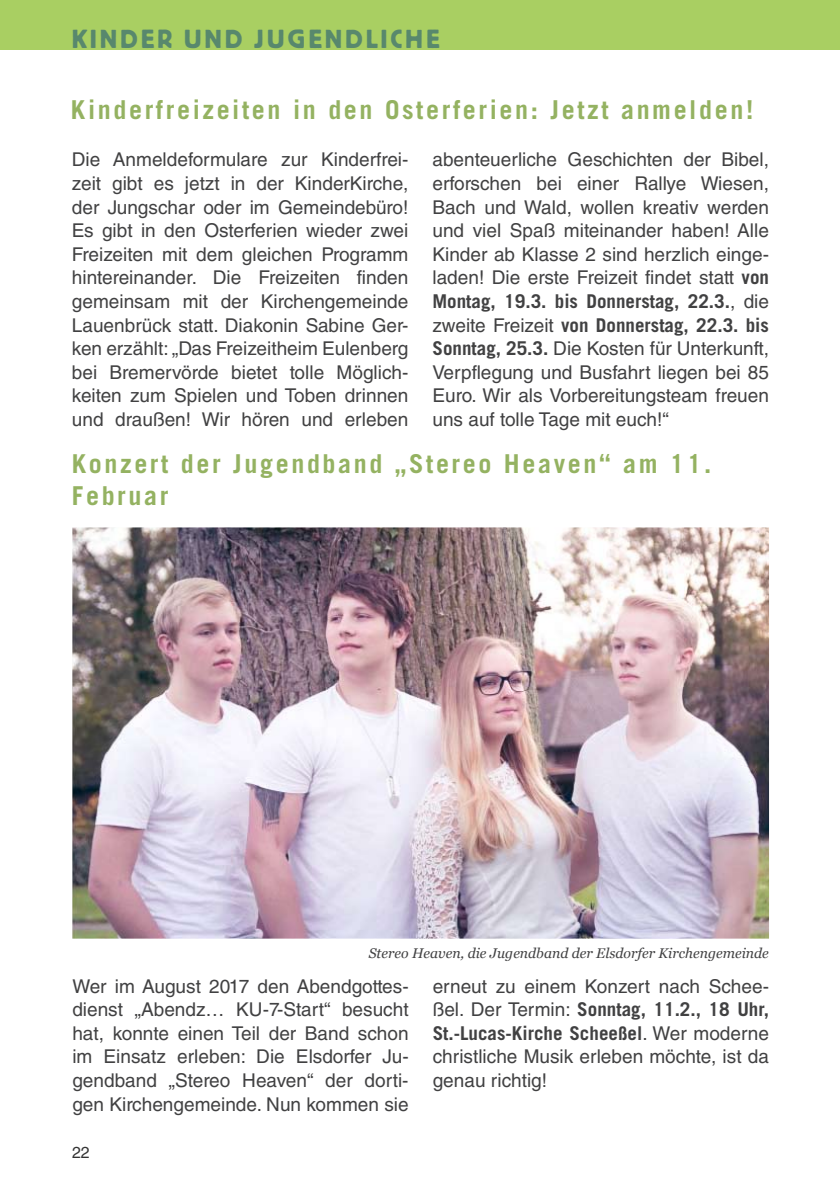
<style>
.page{position:relative;width:840px;height:1191px;background:#fff}
.page>*{position:absolute;margin:0;border:0;box-sizing:border-box;transform-origin:0 0}
.t1{font:700 26px/32px "Trade Gothic LT Pro";letter-spacing:.1em;color:#94b261}
.t2{font:26px "Block Pro";letter-spacing:.13em;color:#58886d}
.t3{font:19px/23.6px "Helvetica LT Std";color:#414142;text-align:justify}
.t4{font:700 19px/23.6px "Trade Gothic LT Pro";color:#414142}
.t5{font:16px "Helvetica LT Std";color:#000}
.t6{font:italic 14px "Georgia";color:#414142}
.s1{font-family:"Trade Gothic LT Pro";font-weight:700}
.s2{font-family:"Helvetica LT Std";font-weight:400}
</style>
<div class="page">
<div style="left:0;top:0;width:839px;height:49px;background:#a9cf62"></div>
<img style="left:72px;top:527px;width:696px;height:411px">
<h1 class="t2" style="left:72px;top:22px;width:368px">KINDER UND JUGENDLICHE</h1>
<h1 class="t1" style="left:71px;top:93px;width:683px">Kinderfreizeiten in den Osterferien: Jetzt anmelden!</h1>
<p class="t3" style="left:72px;top:148px;width:338px">Die Anmeldeformulare zur Kinderfrei&shy;zeit gibt es jetzt in der KinderKirche, der Jungschar oder im Gemeindebüro!<br>Es gibt in den Osterferien wieder zwei Freizeiten mit dem gleichen Programm hintereinander. Die Freizeiten finden gemeinsam mit der Kirchengemeinde Lauenbrück statt. Diakonin Sabine Ger&shy;ken erzählt: „Das Freizeitheim Eulenberg bei Bremervörde bietet tolle Möglich&shy;keiten zum Spielen und Toben drinnen und draußen! Wir hören und erleben</p>
<p class="t3" style="left:432px;top:148px;width:338px">abenteuerliche Geschichten der Bibel, erforschen bei einer Rallye Wiesen, Bach und Wald, wollen kreativ werden und viel Spaß miteinander haben! Alle Kinder ab Klasse 2 sind herzlich einge&shy;laden! Die erste Freizeit findet statt <span class="s1">von</span></p>
<p class="t4" style="left:432px;top:289px;width:338px">Montag, 19.3. bis Donnerstag, 22.3.<span class="s2">, die zweite Freizeit</span> von Donnerstag, 22.3. bis</p>
<p class="t3" style="left:432px;top:337px;width:338px"><span class="s1">Sonntag, 25.3.</span> Die Kosten für Unterkunft, Verpflegung und Busfahrt liegen bei 85<br>Euro. Wir als Vorbereitungsteam freuen uns auf tolle Tage mit euch!“</p>
<h1 class="t1" style="left:72px;top:447px;width:640px">Konzert der Jugendband „Stereo Heaven“ am 11.<br>Februar</h1>
<p class="t6" style="left:368px;top:944px;width:401px">Stereo Heaven, die Jugendband der Elsdorfer Kirchengemeinde</p>
<p class="t3" style="left:72px;top:974px;width:337px">Wer im August 2017 den Abendgottes&shy;dienst „Abendz… KU-7-Start“ besucht hat, konnte einen Teil der Band schon im Einsatz erleben: Die Elsdorfer Ju&shy;gendband „Stereo Heaven“ der dorti&shy;gen Kirchengemeinde. Nun kommen sie</p>
<p class="t3" style="left:432px;top:974px;width:337px">erneut zu einem Konzert nach Schee-</p>
<p class="t4" style="left:432px;top:997px;width:337px"><span class="s2">ßel. Der Termin:</span> Sonntag, 11.2., 18 Uhr,<br>St.-Lucas-Kirche Scheeßel<span class="s2">. Wer moderne</span></p>
<p class="t3" style="left:432px;top:1044px;width:337px">christliche Musik erleben möchte, ist da genau richtig!</p>
<p class="t5" style="left:72px;top:1143px;width:19px">22</p>
</div>
